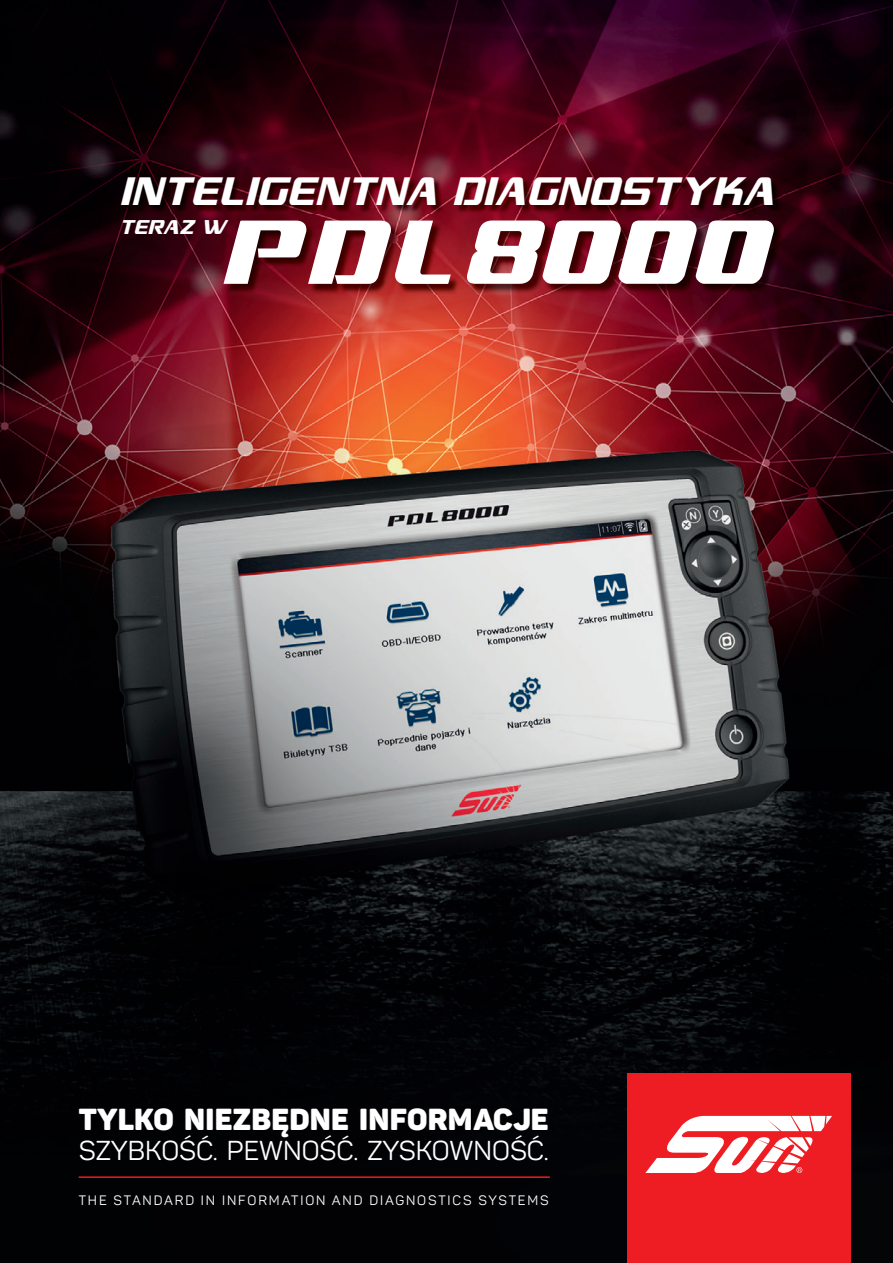
<style>
.page{position:relative;width:893px;height:1263px;background:#fff}
.page>*{position:absolute;margin:0;border:0;box-sizing:border-box;transform-origin:0 0}
.t1{font:italic condensed 47.7px "Grand National";color:#fff}
.t2{font:900 30px "Panton";letter-spacing:.01em;color:#fff}
.t3{font:27px "Panton";color:#fff}
.t4{font:italic condensed 24px "Grand National";color:#fff}
.t5{font:13.5px "Panton";letter-spacing:.14em;color:#fff}
</style>
<div class="page">
<img style="left:0;top:0;width:893px;height:1263px">
<div style="left:627px;top:1074px;width:223px;height:189px;background:#ee1d23"></div>
<svg style="left:645px;top:1116px;width:187px;height:57px"></svg>
<hr style="left:79px;top:1176px;width:471px;height:2px;background:#ee1d23">
<img style="left:225px;top:222px;width:559px;height:72px">
<svg style="left:223px;top:221px;width:228px;height:63px"></svg>
<svg style="left:467px;top:220px;width:308px;height:64px"></svg>
<img style="left:122px;top:178px;width:659px;height:35px">
<h1 class="t1" style="left:119px;top:170px;width:656px">INTELIGENTNA DIAGNOSTYKA</h1>
<h3 class="t4" style="left:119px;top:216px;width:108px">TERAZ W</h3>
<h2 class="t2" style="left:79px;top:1100px;width:471px">TYLKO NIEZBĘDNE INFORMACJE</h2>
<h3 class="t3" style="left:79px;top:1134px;width:471px">SZYBKOŚĆ. PEWNOŚĆ. ZYSKOWNOŚĆ.</h3>
<p class="t5" style="left:79px;top:1191px;width:471px">THE STANDARD IN INFORMATION AND DIAGNOSTICS SYSTEMS</p>
</div>
